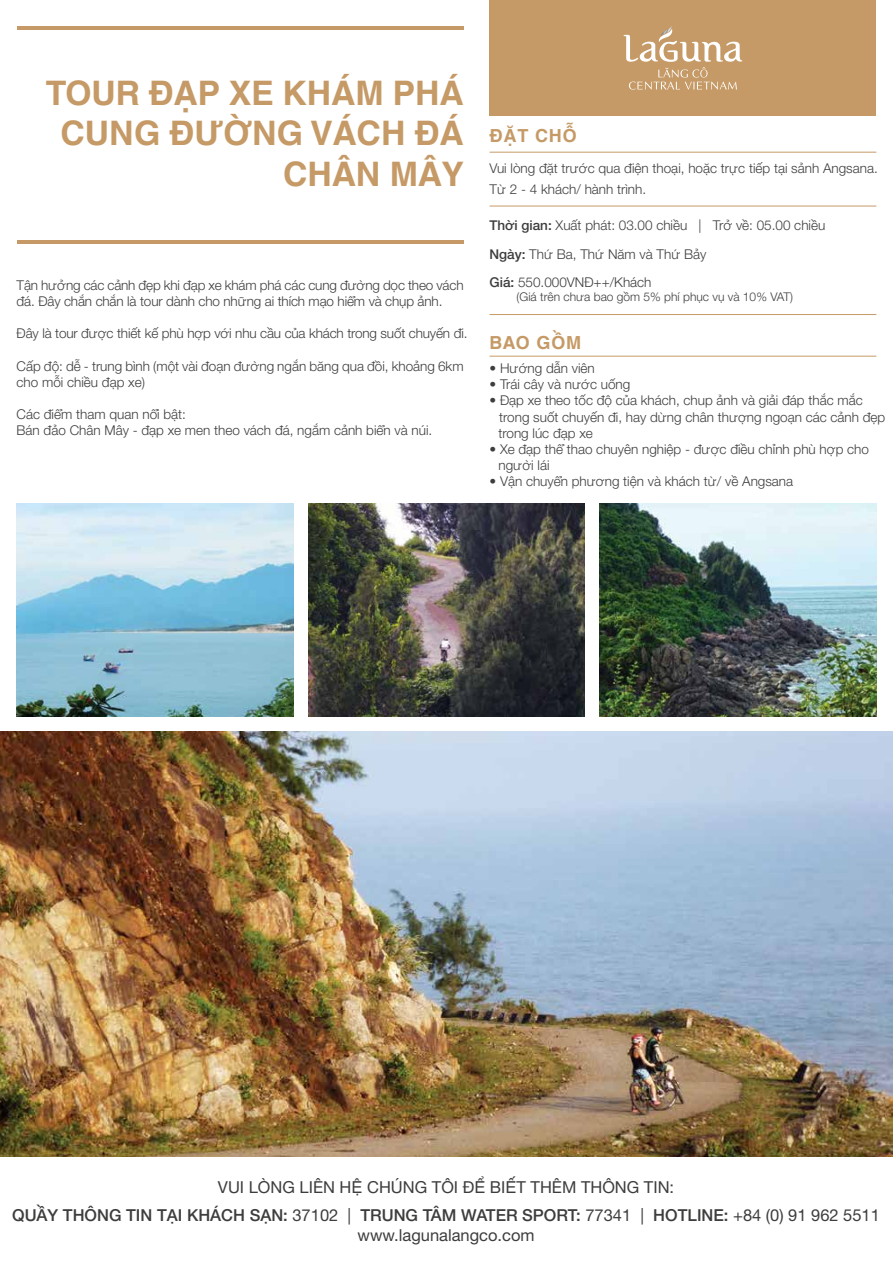
<style>
.page{position:relative;width:893px;height:1263px;background:#fff}
.page>*{position:absolute;margin:0;border:0;box-sizing:border-box;transform-origin:0 0}
.t1{font:700 33.75px/40.5px "Helvetica World";color:#c59a66;text-align:right}
.t2{font:700 18px "Helvetica World";letter-spacing:.05em;color:#c59a66}
.t3{font:16.5px/28.8px "Helvetica Neue";color:#3d3d3c;text-align:center}
.t4{font:300 13.5px/16.2px "Helvetica Neue";color:#3d3d3c}
.t5{font:300 13.5px/20.7px "Helvetica Neue";color:#3e3e3d}
.t6{font:300 12px "Helvetica Neue";color:#3e3e3d}
.s1{font-weight:500}
.s2{color:#3d3d3c}
</style>
<div class="page">
<img style="left:0;top:731px;width:893px;height:426px">
<img style="left:17px;top:504px;width:276px;height:212px">
<img style="left:308px;top:504px;width:277px;height:212px">
<img style="left:600px;top:504px;width:276px;height:212px">
<hr style="left:490px;top:206px;width:386px;height:1px;background:#c59a66">
<hr style="left:490px;top:314px;width:386px;height:1px;background:#c59a66">
<hr style="left:490px;top:152px;width:386px;height:1px;background:#c59a66">
<hr style="left:490px;top:356px;width:386px;height:1px;background:#c59a66">
<div style="left:490px;top:0;width:386px;height:116px;background:#c59a66"></div>
<hr style="left:17px;top:240px;width:447px;height:4px;background:#c59a66">
<hr style="left:17px;top:26px;width:447px;height:4px;background:#c59a66">
<svg style="left:624px;top:26px;width:118px;height:64px"></svg>
<h1 class="t1" style="left:46px;top:73px;width:419px">TOUR ĐẠP XE KHÁM PHÁ<br>CUNG ĐƯỜNG VÁCH ĐÁ<br>CHÂN MÂY</h1>
<p class="t4" style="left:17px;top:276px;width:448px">Tận hưởng các cảnh đẹp khi đạp xe khám phá các cung đường dọc theo vách đá. Đây chắn chắn là tour dành cho những ai thích mạo hiểm và chụp ảnh.</p>
<p class="t4" style="left:17px;top:325px;width:452px">Đây là tour được thiết kế phù hợp với nhu cầu của khách trong suốt chuyến đi.</p>
<p class="t4" style="left:17px;top:357px;width:448px">Cấp độ: dễ - trung bình (một vài đoạn đường ngắn băng qua đồi, khoảng 6km cho mỗi chiều đạp xe)</p>
<p class="t4" style="left:17px;top:406px;width:417px">Các điểm tham quan nổi bật:<br>Bán đảo Chân Mây - đạp xe men theo vách đá, ngắm cảnh biển và núi.</p>
<h2 class="t2" style="left:490px;top:125px;width:89px">ĐẶT CHỖ</h2>
<p class="t5" style="left:490px;top:157px;width:390px">Vui lòng đặt trước qua điện thoại, hoặc trực tiếp tại sảnh Angsana.<br>Từ 2 - 4 khách/ hành trình.</p>
<p class="t4" style="left:490px;top:210px;width:337px;line-height:28.3px"><span class="s1">Thời gian:</span> Xuất phát: 03.00 chiều | Trở về: 05.00 chiều<br><span class="s1">Ngày:</span> Thứ Ba, Thứ Năm và Thứ Bảy<br><span class="s1">Giá:</span> 550.000VNĐ++/Khách</p>
<p class="t6" style="left:517px;top:287px;width:278px"><span class="s2">(</span>Giá trên chưa bao gồm 5% phí phục vụ và 10% VAT<span class="s2">)</span></p>
<h2 class="t2" style="left:490px;top:332px;width:93px">BAO GỒM</h2>
<p class="t4" style="left:490px;top:359px;width:107px">• Hướng dẫn viên</p>
<p class="t4" style="left:490px;top:376px;width:142px">• Trái cây và nước uống</p>
<p class="t4" style="left:498px;top:392px;width:388px;text-indent:-9px">• Đạp xe theo tốc độ của khách, chup ảnh và giải đáp thắc mắc trong suốt chuyến đi, hay dừng chân thượng ngoạn các cảnh đẹp trong lúc đạp xe</p>
<p class="t4" style="left:498px;top:440px;width:372px;text-indent:-9px">• Xe đạp thể thao chuyên nghiệp - được điều chỉnh phù hợp cho người lái</p>
<p class="t4" style="left:489px;top:473px;width:305px">• Vận chuyển phương tiện và khách từ/ về Angsana</p>
<p class="t3" style="left:12px;top:1173px;width:869px">VUI LÒNG LIÊN HỆ CHÚNG TÔI ĐỂ BIẾT THÊM THÔNG TIN:<br><span class="s1">QUẦY THÔNG TIN TẠI KHÁCH SẠN:</span> 37102 | <span class="s1">TRUNG TÂM WATER SPORT:</span> 77341 | <span class="s1">HOTLINE:</span> +84 (0) 91 962 5511</p>
<p class="t3" style="left:358px;top:1222px;width:178px">www.lagunalangco.com</p>
</div>
